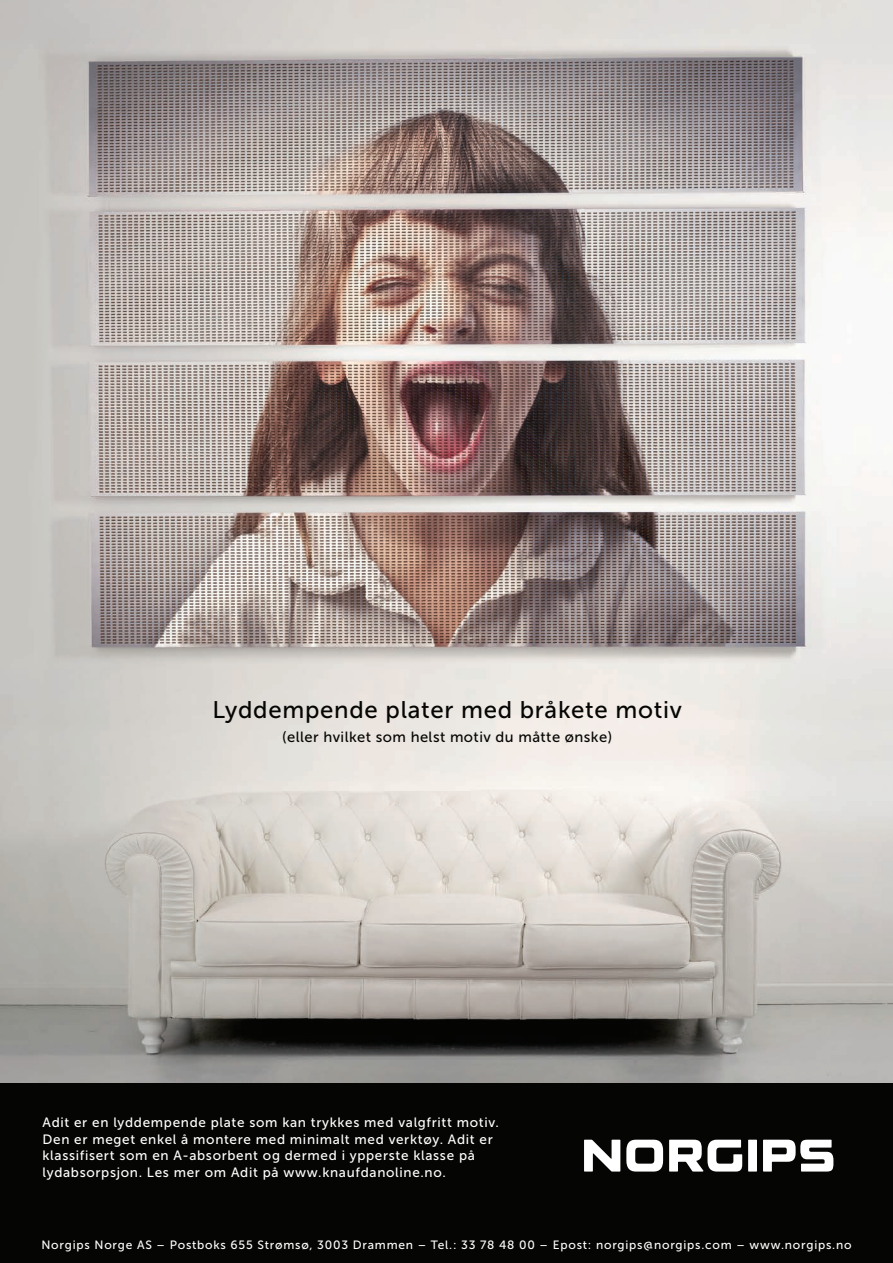
<style>
.page{position:relative;width:893px;height:1263px;background:#fff}
.page>*{position:absolute;margin:0;border:0;box-sizing:border-box;transform-origin:0 0}
.t1{font:24px "Museo Sans 500";letter-spacing:.03em;color:#050503}
.t2{font:14.7px "Museo Sans 500";letter-spacing:.03em;color:#050503}
.t3{font:13.5px/16.5px "Museo Sans 500";letter-spacing:.05em;color:#fff}
.t4{font:12px "Museo Sans 500";letter-spacing:.065em;color:#fff}
</style>
<div class="page">
<div style="left:0;top:1082px;width:893px;height:181px;background:#050503"></div>
<svg style="left:584px;top:1140px;width:36px;height:31px"></svg>
<div style="left:748px;top:1140px;width:9px;height:31px;background:#fff"></div>
<svg style="left:626px;top:1140px;width:37px;height:31px"></svg>
<svg style="left:763px;top:1140px;width:70px;height:31px"></svg>
<svg style="left:669px;top:1140px;width:73px;height:31px"></svg>
<img style="left:0;top:0;width:893px;height:1082px">
<h1 class="t1" style="left:213px;top:696px;width:471px">Lyddempende plater med bråkete motiv</h1>
<p class="t2" style="left:282px;top:728px;width:331px">(eller hvilket som helst motiv du måtte ønske)</p>
<p class="t3" style="left:43px;top:1114px;width:458px">Adit er en lyddempende plate som kan trykkes med valgfritt motiv.<br>Den er meget enkel å montere med minimalt med verktøy. Adit er klassifisert som en A-absorbent og dermed i ypperste klasse på lydabsorpsjon. Les mer om Adit på www.knaufdanoline.no.</p>
<p class="t4" style="left:41px;top:1238px;width:812px">Norgips Norge AS – Postboks 655 Strømsø, 3003 Drammen – Tel.: 33 78 48 00 – Epost: norgips@norgips.com – www.norgips.no</p>
</div>
